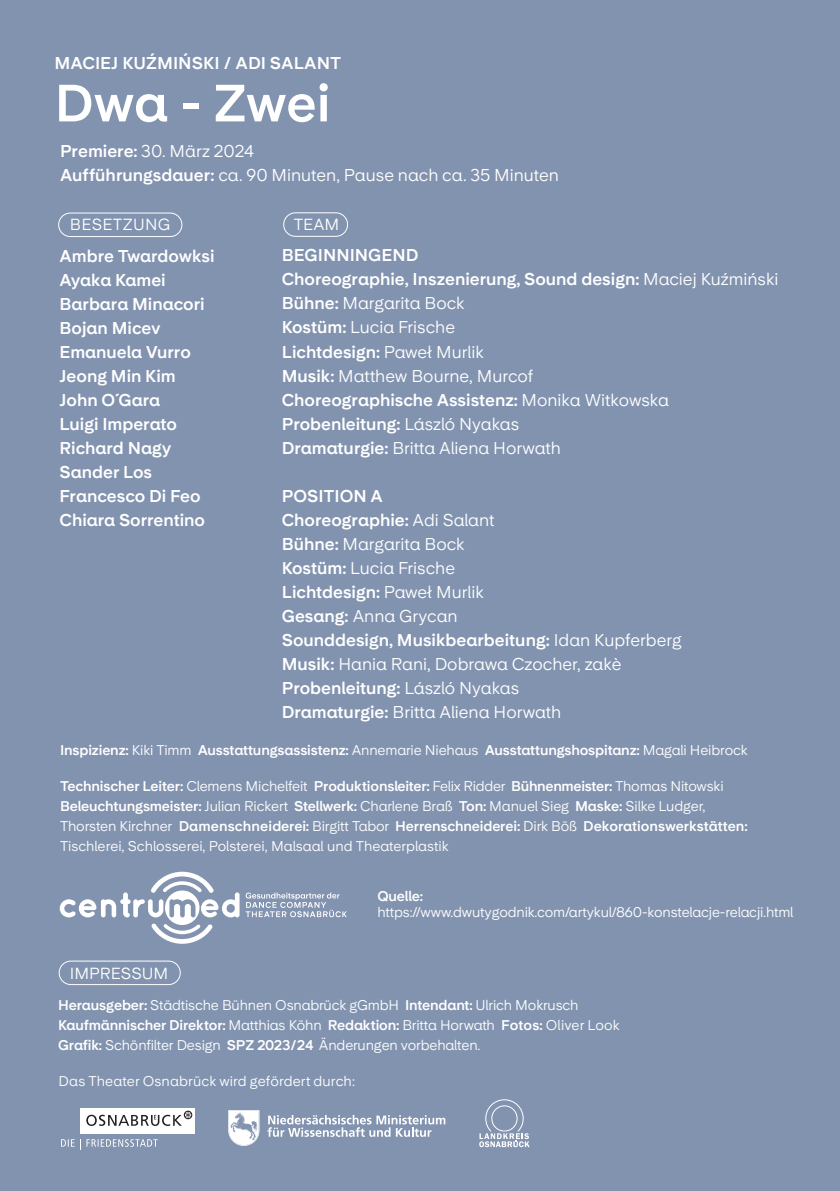
<style>
.page{position:relative;width:840px;height:1191px;background:#fff}
.page>*{position:absolute;margin:0;border:0;box-sizing:border-box;transform-origin:0 0}
.t1{font:52px "Universal Sans 750";letter-spacing:-.015em;color:#fff}
.t2{font:17px/24px "Universal Sans 750";color:#fff}
.t3{font:17px/24px "Universal Sans 450";color:#fff}
.t4{font:16px "Universal Sans 450";color:#fff}
.t5{font:16px "Universal Sans 450";letter-spacing:.02em;color:#fff}
.t6{font:14px "Universal Sans 750";letter-spacing:-.01em;color:#fff}
.t7{font:14px "Universal Sans 450";letter-spacing:-.01em;color:#fff}
.t8{font:14px "Universal Sans 450";letter-spacing:.01em;color:#fff}
.s1{font-family:"Universal Sans 750"}
.s2{font-family:"Universal Sans 450"}
</style>
<div class="page">
<div style="left:0;top:0;width:839px;height:1191px;background:#8293af"></div>
<svg style="left:60px;top:871px;width:179px;height:72px"></svg>
<svg style="left:245px;top:892px;width:102px;height:25px"></svg>
<div style="left:59px;top:960px;width:122px;height:25px;border:1px solid #fff;border-radius:12px"></div>
<div style="left:58px;top:212px;width:124px;height:25px;border:1px solid #fff;border-radius:12px"></div>
<div style="left:283px;top:212px;width:65px;height:25px;border:1px solid #fff;border-radius:12px"></div>
<div style="left:80px;top:1108px;width:114px;height:26px;background:#fff"></div>
<svg style="left:80px;top:1139px;width:78px;height:10px"></svg>
<svg style="left:61px;top:1139px;width:13px;height:7px"></svg>
<svg style="left:86px;top:1110px;width:106px;height:16px"></svg>
<svg style="left:228px;top:1110px;width:31px;height:36px"></svg>
<svg style="left:267px;top:1115px;width:178px;height:21px"></svg>
<svg style="left:479px;top:1099px;width:50px;height:48px"></svg>
<p class="t2" style="left:54px;top:52px;width:288px">MACIEJ KUŹMIŃSKI / ADI SALANT</p>
<h1 class="t1" style="left:54px;top:74px;width:277px">Dwa - Zwei</h1>
<p class="t3" style="left:60px;top:139px;width:500px"><span class="s1">Premiere:</span> 30. März 2024<br><span class="s1">Aufführungsdauer:</span> ca. 90 Minuten, Pause nach ca. 35 Minuten</p>
<p class="t5" style="left:70px;top:215px;width:102px">BESETZUNG</p>
<p class="t2" style="left:60px;top:244px;width:156px">Ambre Twardowksi<br>Ayaka Kamei<br>Barbara Minacori<br>Bojan Micev<br>Emanuela Vurro<br>Jeong Min Kim<br>John O´Gara<br>Luigi Imperato<br>Richard Nagy<br>Sander Los<br>Francesco Di Feo<br>Chiara Sorrentino</p>
<p class="t4" style="left:293px;top:215px;width:47px">TEAM</p>
<p class="t2" style="left:281px;top:244px;width:498px">BEGINNINGEND<br>Choreographie, Inszenierung, Sound design: <span class="s2">Maciej Kuźmiński</span></p>
<p class="t3" style="left:281px;top:292px;width:184px"><span class="s1">Bühne:</span> Margarita Bock<br><span class="s1">Kostüm:</span> Lucia Frische</p>
<p class="t2" style="left:281px;top:340px;width:203px">Lichtdesign: <span class="s2">Paweł Murlik</span></p>
<p class="t3" style="left:281px;top:364px;width:253px"><span class="s1">Musik:</span> Matthew Bourne, Murcof</p>
<p class="t2" style="left:281px;top:388px;width:388px">Choreographische Assistenz: <span class="s2">Monika Witkowska<br></span>Probenleitung: <span class="s2">László Nyakas</span></p>
<p class="t3" style="left:281px;top:436px;width:280px"><span class="s1">Dramaturgie:</span> Britta Aliena Horwath</p>
<p class="t2" style="left:281px;top:484px;width:214px">POSITION A<br>Choreographie: <span class="s2">Adi Salant</span></p>
<p class="t3" style="left:281px;top:532px;width:184px"><span class="s1">Bühne:</span> Margarita Bock<br><span class="s1">Kostüm:</span> Lucia Frische</p>
<p class="t2" style="left:281px;top:580px;width:203px">Lichtdesign: <span class="s2">Paweł Murlik</span></p>
<p class="t3" style="left:281px;top:604px;width:177px"><span class="s1">Gesang:</span> Anna Grycan</p>
<p class="t2" style="left:281px;top:628px;width:401px">Sounddesign, Musikbearbeitung: <span class="s2">Idan Kupferberg</span></p>
<p class="t3" style="left:281px;top:652px;width:341px"><span class="s1">Musik:</span> Hania Rani, Dobrawa Czocher, zakè</p>
<p class="t2" style="left:281px;top:676px;width:239px">Probenleitung: <span class="s2">László Nyakas</span></p>
<p class="t3" style="left:281px;top:700px;width:281px"><span class="s1">Dramaturgie:</span> Britta Aliena Horwath</p>
<p class="t6" style="left:60px;top:742px;width:688px">Inspizienz: <span class="s2">Kiki Timm</span> Ausstattungsassistenz: <span class="s2">Annemarie Niehaus</span> Ausstattungshospitanz: <span class="s2">Magali Heibrock</span></p>
<p class="t6" style="left:60px;top:778px;width:664px">Technischer Leiter: <span class="s2">Clemens Michelfeit</span> Produktionsleiter: <span class="s2">Felix Ridder</span> Bühnenmeister: <span class="s2">Thomas Nitowski</span></p>
<p class="t7" style="left:60px;top:798px;width:646px"><span class="s1">Beleuchtungsmeister:</span> Julian Rickert <span class="s1">Stellwerk:</span> Charlene Braß <span class="s1">Ton:</span> Manuel Sieg <span class="s1">Maske:</span> Silke Ludger,</p>
<p class="t6" style="left:60px;top:818px;width:688px"><span class="s2">Thorsten Kirchner</span> Damenschneiderei: <span class="s2">Birgitt Tabor</span> Herrenschneiderei: <span class="s2">Dirk Böß</span> Dekorationswerkstätten:</p>
<p class="t7" style="left:60px;top:838px;width:390px">Tischlerei, Schlosserei, Polsterei, Malsaal und Theaterplastik</p>
<p class="t6" style="left:377px;top:888px;width:47px">Quelle:</p>
<p class="t7" style="left:377px;top:904px;width:417px">https://www.dwutygodnik.com/artykul/860-konstelacje-relacji.html</p>
<p class="t4" style="left:70px;top:964px;width:100px">IMPRESSUM</p>
<p class="t7" style="left:58px;top:997px;width:521px"><span class="s1">Herausgeber:</span> Städtische Bühnen Osnabrück gGmbH <span class="s1">Intendant:</span> Ulrich Mokrusch</p>
<p class="t6" style="left:58px;top:1017px;width:563px">Kaufmännischer Direktor: <span class="s2">Matthias Köhn</span> Redaktion: <span class="s2">Britta Horwath</span> Fotos: <span class="s2">Oliver Look</span></p>
<p class="t7" style="left:58px;top:1037px;width:423px"><span class="s1">Grafik:</span> Schönfilter Design <span class="s1">SPZ 2023/24</span> Änderungen vorbehalten.</p>
<p class="t8" style="left:58px;top:1072px;width:298px">Das Theater Osnabrück wird gefördert durch:</p>
</div>
